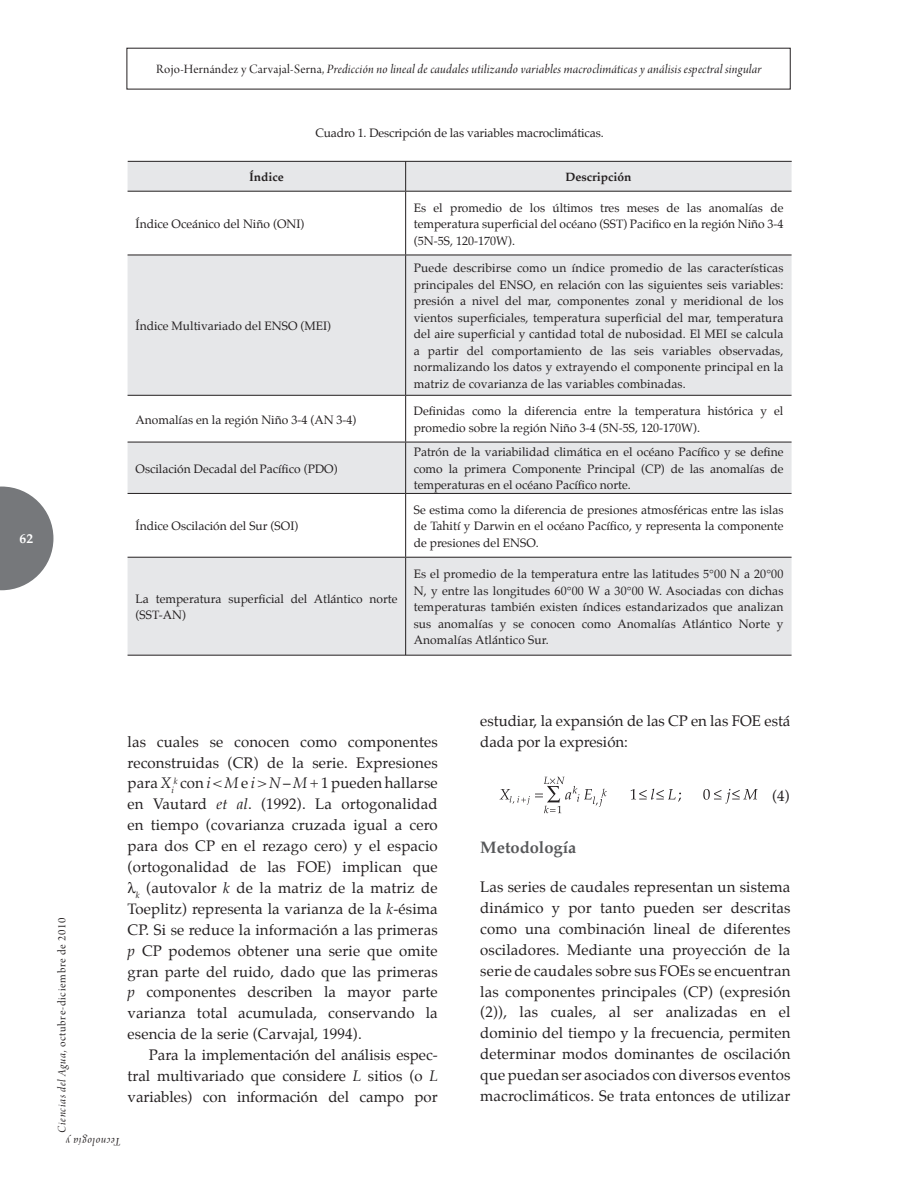
<style>
.page{position:relative;width:918px;height:1188px;background:#fff}
.page>*{position:absolute;margin:0;border:0;box-sizing:border-box;transform-origin:0 0}
.Subtítulos{font:700 16.5px "Palatino";color:#57585a}
.Cuerpo_del_texto{font:15px/20.9px "Palatino";letter-spacing:.01em;color:#231f20;text-align:justify}
.Sin_sangría{font:15px/20.9px "Palatino";letter-spacing:.01em;color:#231f20;text-align:justify}
.Ecuación{font:15px "Palatino";color:#231f20}
.t1{font:13.5px "Arno Pro Italic Display";letter-spacing:.015em;color:#231f20}
.t2{font:700 13.5px "Palatino";color:#fff}
.Título_de_cuadros{font:12px/16.5px "Palatino";color:#231f20;text-align:justify}
.t3{font:12px "Arno Pro Display";color:#231f20}
.t4{font:700 12px "Palatino";color:#231f20}
.t5{font:12px "Arno Pro Italic Display";color:#231f20}
.s1{font-family:"Arno Pro Display"}
.s2{font-family:"Arno Pro Italic Display"}
.s3{font-style:italic}
</style>
<div class="page">
<svg style="left:0;top:487px;width:53px;height:103px"></svg>
<svg style="left:500px;top:777px;width:107px;height:36px"></svg>
<svg style="left:631px;top:789px;width:50px;height:13px"></svg>
<svg style="left:703px;top:789px;width:55px;height:15px"></svg>
<svg style="left:128px;top:162px;width:664px;height:493px;fill:#e6e7e9"></svg>
<hr style="left:405px;top:161px;width:1px;height:30px;background:#231f20">
<hr style="left:128px;top:191px;width:278px;height:1px;background:#231f20">
<hr style="left:406px;top:191px;width:386px;height:1px;background:#231f20">
<hr style="left:405px;top:192px;width:1px;height:63px;background:#231f20">
<hr style="left:128px;top:255px;width:278px;height:1px;background:#231f20">
<hr style="left:406px;top:255px;width:386px;height:1px;background:#231f20">
<hr style="left:405px;top:255px;width:1px;height:140px;background:#231f20">
<hr style="left:128px;top:395px;width:278px;height:1px;background:#231f20">
<hr style="left:406px;top:395px;width:386px;height:1px;background:#231f20">
<hr style="left:405px;top:396px;width:1px;height:46px;background:#231f20">
<hr style="left:128px;top:442px;width:278px;height:1px;background:#231f20">
<hr style="left:406px;top:442px;width:386px;height:1px;background:#231f20">
<hr style="left:405px;top:442px;width:1px;height:51px;background:#231f20">
<hr style="left:128px;top:493px;width:278px;height:1px;background:#231f20">
<hr style="left:406px;top:493px;width:386px;height:1px;background:#231f20">
<hr style="left:405px;top:494px;width:1px;height:63px;background:#231f20">
<hr style="left:128px;top:557px;width:278px;height:1px;background:#231f20">
<hr style="left:406px;top:557px;width:386px;height:1px;background:#231f20">
<hr style="left:405px;top:558px;width:1px;height:97px;background:#231f20">
<hr style="left:128px;top:161px;width:664px;height:1px;background:#231f20">
<hr style="left:128px;top:655px;width:664px;height:1px;background:#231f20">
<p class="t2" style="left:20px;top:526px;width:15px">62</p>
<p class="t1" style="left:156px;top:61px;width:607px"><span class="s1">Rojo-Hernández y Carvajal-Serna,</span> Predicción no lineal de caudales utilizando variables macroclimáticas y análisis espectral singular</p>
<p class="Título_de_cuadros" style="left:315px;top:125px;width:290px">Cuadro 1. Descripción de las variables macroclimáticas.</p>
<p class="t4" style="left:249px;top:167px;width:36px">Índice</p>
<p class="t4" style="left:566px;top:167px;width:67px">Descripción</p>
<p class="Título_de_cuadros" style="left:136px;top:216px;width:170px">Índice Oceánico del Niño (ONI)</p>
<p class="Título_de_cuadros" style="left:414px;top:199px;width:371px">Es el promedio de los últimos tres meses de las anomalías de temperatura superficial del océano (SST) Pacifico en la región Niño 3-4 (5N-5S, 120-170W).</p>
<p class="Título_de_cuadros" style="left:136px;top:318px;width:197px">Índice Multivariado del ENSO (MEI)</p>
<p class="Título_de_cuadros" style="left:414px;top:260px;width:371px">Puede describirse como un índice promedio de las características principales del ENSO, en relación con las siguientes seis variables: presión a nivel del mar, componentes zonal y meridional de los vientos superficiales, temperatura superficial del mar, temperatura del aire superficial y cantidad total de nubosidad. El MEI se calcula a partir del comportamiento de las seis variables observadas, normalizando los datos y extrayendo el componente principal en la matriz de covarianza de las variables combinadas.</p>
<p class="Título_de_cuadros" style="left:136px;top:411px;width:222px">Anomalías en la región Niño 3-4 (AN 3-4)</p>
<p class="Título_de_cuadros" style="left:414px;top:403px;width:371px">Definidas como la diferencia entre la temperatura histórica y el promedio sobre la región Niño 3-4 (5N-5S, 120-170W).</p>
<p class="Título_de_cuadros" style="left:136px;top:460px;width:204px">Oscilación Decadal del Pacífico (PDO)</p>
<p class="Título_de_cuadros" style="left:414px;top:444px;width:371px">Patrón de la variabilidad climática en el océano Pacífico y se define como la primera Componente Principal (CP) de las anomalías de temperaturas en el océano Pacífico norte.</p>
<p class="Título_de_cuadros" style="left:136px;top:518px;width:164px">Índice Oscilación del Sur (SOI)</p>
<p class="Título_de_cuadros" style="left:136px;top:590px;width:263px">La temperatura superficial del Atlántico norte (SST-AN)</p>
<p class="Título_de_cuadros" style="left:414px;top:501px;width:371px">Se estima como la diferencia de presiones atmosféricas entre las islas de Tahití y Darwin en el océano Pacífico, y representa la componente de presiones del ENSO.</p>
<p class="Título_de_cuadros" style="left:414px;top:566px;width:371px">Es el promedio de la temperatura entre las latitudes 5°00 N a 20°00<br>N, y entre las longitudes 60°00 W a 30°00 W. Asociadas con dichas temperaturas también existen índices estandarizados que analizan sus anomalías y se conocen como Anomalías Atlántico Norte y Anomalías Atlántico Sur.</p>
<p class="t3" style="left:55px;top:1133px;width:217px;rotate:-90deg"><span class="s2">Ciencias del Agua,</span> octubre-diciembre de 2010</p>
<p class="Cuerpo_del_texto" style="left:128px;top:731px;width:312px">las cuales se conocen como componentes</p>
<p class="Cuerpo_del_texto" style="left:128px;top:752px;width:312px">reconstruidas (CR) de la serie. Expresiones</p>
<p class="Cuerpo_del_texto" style="left:128px;top:773px;width:312px">para <span class="s3">X</span><sub>i</sub><sup>k</sup> con <span class="s3">i</span> &lt; <span class="s3">M</span> e <span class="s3">i</span> &gt; <span class="s3">N</span> – <span class="s3">M</span> + 1 pueden hallarse</p>
<p class="Cuerpo_del_texto" style="left:128px;top:794px;width:312px">en Vautard <span class="s3">et al</span>. (1992). La ortogonalidad</p>
<p class="Cuerpo_del_texto" style="left:128px;top:815px;width:312px">en tiempo (covarianza cruzada igual a cero</p>
<p class="Cuerpo_del_texto" style="left:128px;top:836px;width:312px">para dos CP en el rezago cero) y el espacio</p>
<p class="Cuerpo_del_texto" style="left:128px;top:856px;width:312px">(ortogonalidad de las FOE) implican que</p>
<p class="Cuerpo_del_texto" style="left:136px;top:877px;width:303px"><sub>k</sub> (autovalor <span class="s3">k</span> de la matriz de la matriz de</p>
<p class="Cuerpo_del_texto" style="left:128px;top:898px;width:312px">Toeplitz) representa la varianza de la <span class="s3">k</span>-ésima</p>
<p class="Cuerpo_del_texto" style="left:128px;top:919px;width:312px">CP. Si se reduce la información a las primeras</p>
<p class="Cuerpo_del_texto" style="left:128px;top:940px;width:312px"><span class="s3">p</span> CP podemos obtener una serie que omite</p>
<p class="Cuerpo_del_texto" style="left:128px;top:961px;width:312px">gran parte del ruido, dado que las primeras</p>
<p class="Cuerpo_del_texto" style="left:128px;top:982px;width:312px"><span class="s3">p</span> componentes describen la mayor parte</p>
<p class="Cuerpo_del_texto" style="left:128px;top:1003px;width:312px">varianza total acumulada, conservando la</p>
<p class="Cuerpo_del_texto" style="left:128px;top:1024px;width:236px">esencia de la serie (Carvajal, 1994).</p>
<p class="Cuerpo_del_texto" style="left:128px;top:1045px;width:312px;text-indent:21px">Para la implementación del análisis espec&shy;tral multivariado que considere <span class="s3">L</span> sitios (o <span class="s3">L </span>variables) con información del campo por</p>
<p class="t5" style="left:121px;top:1148px;width:57px;rotate:-180deg">aígolonceT y</p>
<p class="Cuerpo_del_texto" style="left:480px;top:710px;width:312px">estudiar, la expansión de las CP en las FOE está dada por la expresión:</p>
<p class="Ecuación" style="left:772px;top:783px;width:19px">(4)</p>
<p class="Subtítulos" style="left:480px;top:833px;width:98px">Metodología</p>
<p class="Sin_sangría" style="left:480px;top:876px;width:312px">Las series de caudales representan un sistema dinámico y por tanto pueden ser descritas como una combinación lineal de diferentes osciladores. Mediante una proyección de la serie de caudales sobre sus FOEs se encuentran las componentes principales (CP) (expresión (2)), las cuales, al ser analizadas en el dominio del tiempo y la frecuencia, permiten determinar modos dominantes de oscilación que puedan ser asociados con diversos eventos macroclimáticos. Se trata entonces de utilizar</p>
</div>
